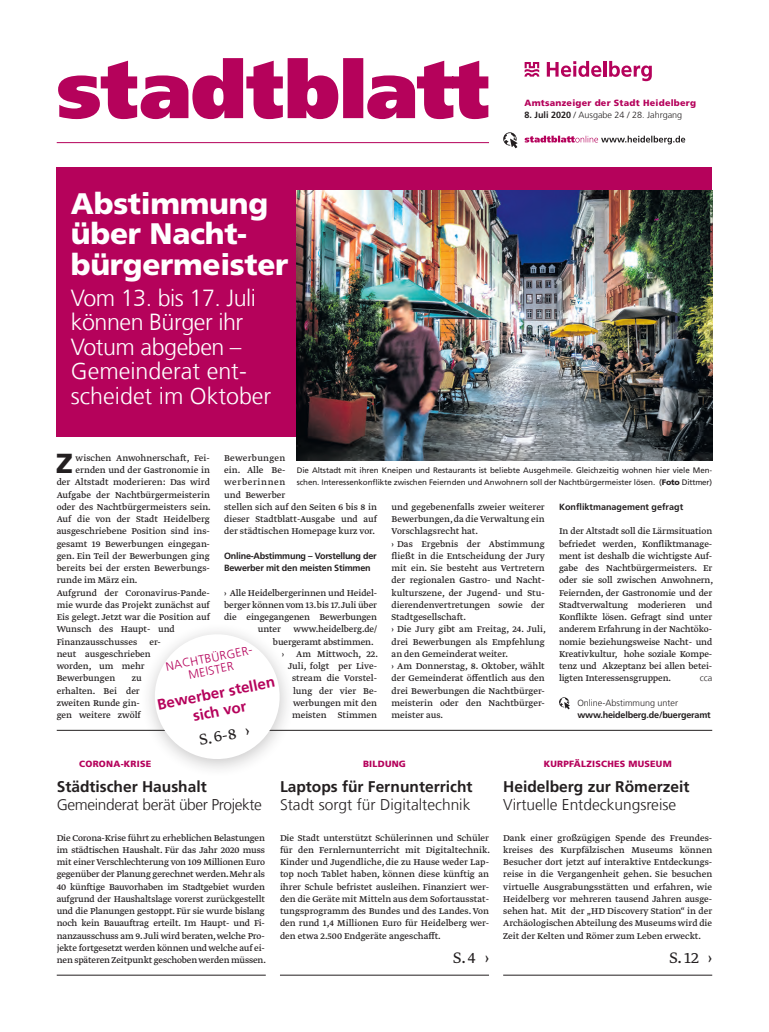
<style>
.page{position:relative;width:769px;height:1032px;background:#fff}
.page>*{position:absolute;margin:0;border:0;box-sizing:border-box;transform-origin:0 0}
.t1{font:900 29.7px/30.6px "Frutiger LT Std";letter-spacing:-.01em;color:#fff}
.t2{font:900 27.5px "Frutiger LT Std";color:#231f20}
.t3{font:300 23.2px/24.5px "Frutiger LT Com";letter-spacing:-.02em;color:#fff}
.t4{font:300 18px "Greta Text Std";color:#231f20}
.t5{font:700 15.5px "Frutiger LT Com";color:#231f20}
.t6{font:300 15.5px "Frutiger LT Com";color:#231f20}
.t7{font:300 15.5px "Frutiger LT Com";letter-spacing:-.025em;color:#231f20}
.t8{font:700 15px/18.4px "Frutiger LT Com";color:#b5025b;text-align:center}
.t9{font:300 12px/12.2px "Frutiger LT Com";color:#b5025b;text-align:center}
.t10{font:10px/12.2px "Greta Text Std";color:#231f20;text-align:justify}
.t11{font:700 9px/12.2px "Frutiger LT Com";letter-spacing:-.02em;color:#231f20}
.t12{font:900 9px "Frutiger LT Std";letter-spacing:.025em;color:#b5025b}
.t13{font:300 9px "Frutiger LT Com";color:#231f20}
.t14{font:700 9px "Frutiger LT Com";color:#231f20}
.t15{font:8px/12.2px "Frutiger LT Pro";letter-spacing:-.01em;color:#231f20}
.s1{font-weight:700}
.s2{font-family:"Frutiger LT Std";font-weight:900}
</style>
<div class="page">
<hr style="left:280px;top:975px;width:209px;height:1px;background:#231f20">
<hr style="left:503px;top:975px;width:208px;height:1px;background:#231f20">
<hr style="left:57px;top:975px;width:209px;height:1px;background:#231f20">
<hr style="left:57px;top:730px;width:654px;height:1px;background:#231f20">
<svg style="left:524px;top:136px;width:161px;height:8px"></svg>
<svg style="left:503px;top:132px;width:14px;height:16px"></svg>
<svg style="left:524px;top:62px;width:15px;height:15px"></svg>
<svg style="left:546px;top:61px;width:55px;height:16px"></svg>
<hr style="left:603px;top:61px;width:3px;height:16px;background:#b5025b">
<svg style="left:609px;top:61px;width:42px;height:20px"></svg>
<svg style="left:58px;top:58px;width:430px;height:61px"></svg>
<hr style="left:57px;top:142px;width:432px;height:1px;background:#b5025b">
<div style="left:57px;top:167px;width:654px;height:269px;background:#b5025b"></div>
<svg style="left:559px;top:697px;width:10px;height:12px"></svg>
<div style="left:140px;top:622px;width:156px;height:156px;background:#fff"></div>
<svg style="left:149px;top:631px;width:136px;height:133px"></svg>
<img style="left:297px;top:191px;width:414px;height:269px">
<h1 class="t1" style="left:71px;top:188px;width:219px">Abstimmung über Nacht&shy;bürgermeister</h1>
<h3 class="t3" style="left:71px;top:285px;width:202px">Vom 13. bis 17. Juli können Bürger ihr<br>Votum abgeben –<br>Gemeinderat ent&shy;scheidet im Oktober</h3>
<p class="t12" style="left:524px;top:97px;width:173px">Amtsanzeiger der Stadt Heidelberg</p>
<p class="t13" style="left:524px;top:110px;width:159px"><span class="s1">8. Juli 2020</span> / Ausgabe 24 / 28. Jahrgang</p>
<h2 class="t2" style="left:56px;top:447px;width:18px">Z</h2>
<p class="t10" style="left:76px;top:452px;width:136px">wischen Anwohnerschaft, Fei-</p>
<p class="t10" style="left:224px;top:452px;width:154px;text-align:left">Bewerbungen<br>ein. Alle Be-<br>werberinnen<br>und Bewerber<br>stellen sich auf den Seiten 6 bis 8 in dieser Stadtblatt-Ausgabe und auf der städtischen Homepage kurz vor.</p>
<p class="t11" style="left:224px;top:550px;width:154px">Online-Abstimmung – Vorstellung der<br>Bewerber mit den meisten Stimmen</p>
<p class="t10" style="left:224px;top:587px;width:154px">› Alle Heidelbergerinnen und Heidel-</p>
<p class="t10" style="left:224px;top:599px;width:154px">berger können vom 13. bis 17. Juli über</p>
<p class="t10" style="left:224px;top:611px;width:154px">die eingegangenen Bewerbungen</p>
<p class="t10" style="left:258px;top:624px;width:120px">unter www.heidelberg.de/</p>
<p class="t10" style="left:273px;top:636px;width:102px">buergeramt abstimmen.</p>
<p class="t10" style="left:282px;top:648px;width:97px">› Am Mittwoch, 22.</p>
<p class="t10" style="left:288px;top:660px;width:91px">Juli, folgt per Live-</p>
<p class="t10" style="left:292px;top:673px;width:86px">stream die Vorstel-</p>
<p class="t10" style="left:293px;top:685px;width:85px">lung der vier Be-</p>
<p class="t10" style="left:293px;top:697px;width:85px">werbungen mit den</p>
<p class="t10" style="left:292px;top:709px;width:87px">meisten Stimmen</p>
<p class="t10" style="left:76px;top:464px;width:136px">ernden und der Gastronomie in</p>
<p class="t10" style="left:57px;top:477px;width:155px">der Altstadt moderieren: Das wird</p>
<p class="t10" style="left:57px;top:489px;width:154px">Aufgabe der Nachtbürgermeisterin</p>
<p class="t10" style="left:57px;top:501px;width:156px">oder des Nachtbürgermeisters sein.</p>
<p class="t10" style="left:57px;top:513px;width:155px">Auf die von der Stadt Heidelberg</p>
<p class="t10" style="left:57px;top:526px;width:155px">ausgeschriebene Position sind ins-</p>
<p class="t10" style="left:57px;top:538px;width:154px">gesamt 19 Bewerbungen eingegan-</p>
<p class="t10" style="left:57px;top:550px;width:154px">gen. Ein Teil der Bewerbungen ging</p>
<p class="t10" style="left:57px;top:562px;width:154px">bereits bei der ersten Bewerbungs-</p>
<p class="t10" style="left:57px;top:575px;width:82px">runde im März ein.</p>
<p class="t10" style="left:57px;top:587px;width:154px">Aufgrund der Coronavirus-Pande-</p>
<p class="t10" style="left:57px;top:599px;width:155px">mie wurde das Projekt zunächst auf</p>
<p class="t10" style="left:57px;top:611px;width:155px">Eis gelegt. Jetzt war die Position auf</p>
<p class="t10" style="left:57px;top:624px;width:119px">Wunsch des Haupt- und</p>
<p class="t10" style="left:57px;top:636px;width:105px">Finanzausschusses er-</p>
<p class="t10" style="left:57px;top:648px;width:95px">neut ausgeschrieben</p>
<p class="t10" style="left:57px;top:660px;width:89px">worden, um mehr</p>
<p class="t10" style="left:57px;top:673px;width:60px">Bewerbungen</p>
<p class="t15" style="left:297px;top:464px;width:416px">Die Altstadt mit ihren Kneipen und Restaurants ist beliebte Ausgehmeile. Gleichzeitig wohnen hier viele Men&shy;schen. Interessenkonflikte zwischen Feiernden und Anwohnern soll der Nachtbürgermeister lösen. (<span class="s2">Foto</span> Dittmer)</p>
<p class="t10" style="left:391px;top:501px;width:156px;text-align:left">und gegebenenfalls zweier weiterer<br>Bewerbungen, da die Verwaltung ein<br>Vorschlagsrecht hat.<br>› Das Ergebnis der Abstimmung fließt in die Entscheidung der Jury mit ein. Sie besteht aus Vertretern der regionalen Gastro- und Nacht&shy;kulturszene, der Jugend- und Stu&shy;dierendenvertretungen sowie der<br>Stadtgesellschaft.<br>› Die Jury gibt am Freitag, 24. Juli, drei Bewerbungen als Empfehlung an den Gemeinderat weiter.<br>› Am Donnerstag, 8. Oktober, wählt der Gemeinderat öffentlich aus den drei Bewerbungen die Nachtbürger&shy;meisterin oder den Nachtbürger&shy;meister aus.</p>
<p class="t14" style="left:558px;top:501px;width:126px">Konfliktmanagement gefragt</p>
<p class="t10" style="left:558px;top:526px;width:156px">In der Altstadt soll die Lärmsituation befriedet werden, Konfliktmanage&shy;ment ist deshalb die wichtigste Auf&shy;gabe des Nachtbürgermeisters. Er oder sie soll zwischen Anwohnern, Feiernden, der Gastronomie und der Stadtverwaltung moderieren und Konflikte lösen. Gefragt sind unter anderem Erfahrung in der Nachtöko&shy;nomie beziehungsweise Nacht- und Kreativkultur, hohe soziale Kompe&shy;tenz und Akzeptanz bei allen betei&shy;ligten Interessensgruppen.</p>
<p class="t9" style="left:165px;top:660px;width:91px;rotate:-11deg">NACHTBÜRGER-<br>MEISTER</p>
<h3 class="t8" style="left:156px;top:695px;width:121px;rotate:-11deg">Bewerber stellen sich vor</h3>
<h3 class="t4" style="left:197px;top:729px;width:52px;rotate:-11deg">S. 6-8 ›</h3>
<p class="t13" style="left:699px;top:673px;width:14px">cca</p>
<p class="t10" style="left:57px;top:673px;width:86px;text-align:left;text-indent:75px">zu erhalten. Bei der zweiten Runde gin&shy;gen weitere zwölf</p>
<p class="t13" style="left:577px;top:697px;width:102px">Online-Abstimmung unter</p>
<p class="t11" style="left:577px;top:709px;width:135px">www.heidelberg.de/buergeramt</p>
<p class="t12" style="left:79px;top:758px;width:73px">CORONA-KRISE</p>
<h3 class="t5" style="left:57px;top:777px;width:151px">Städtischer Haushalt</h3>
<h3 class="t7" style="left:57px;top:795px;width:207px">Gemeinderat berät über Projekte</h3>
<p class="t10" style="left:57px;top:832px;width:211px">Die Corona-Krise führt zu erheblichen Belastungen im städtischen Haushalt. Für das Jahr 2020 muss mit einer Verschlechterung von 109 Millionen Euro gegenüber der Planung gerechnet werden. Mehr als 40 künftige Bauvorhaben im Stadtgebiet wurden aufgrund der Haushaltslage vorerst zurückgestellt und die Planungen gestoppt. Für sie wurde bislang noch kein Bauauftrag erteilt. Im Haupt- und Fi&shy;nanzausschuss am 9. Juli wird beraten, welche Pro&shy;jekte fortgesetzt werden können und welche auf ei&shy;nen späteren Zeitpunkt geschoben werden müssen.</p>
<p class="t12" style="left:363px;top:758px;width:44px">BILDUNG</p>
<h3 class="t5" style="left:280px;top:777px;width:194px">Laptops für Fernunterricht</h3>
<h3 class="t6" style="left:280px;top:795px;width:192px">Stadt sorgt für Digitaltechnik</h3>
<p class="t10" style="left:280px;top:832px;width:211px">Die Stadt unterstützt Schülerinnen und Schüler für den Fernlernunterricht mit Digitaltechnik.<br>Kinder und Jugendliche, die zu Hause weder Lap&shy;top noch Tablet haben, können diese künftig an ihrer Schule befristet ausleihen. Finanziert wer&shy;den die Geräte mit Mitteln aus dem Sofortausstat&shy;tungsprogramm des Bundes und des Landes. Von den rund 1,4 Millionen Euro für Heidelberg wer&shy;den etwa 2.500 Endgeräte angeschafft.</p>
<h3 class="t4" style="left:453px;top:947px;width:37px">S. 4 ›</h3>
<p class="t12" style="left:543px;top:758px;width:129px">KURPFÄLZISCHES MUSEUM</p>
<h3 class="t5" style="left:503px;top:777px;width:188px">Heidelberg zur Römerzeit</h3>
<h3 class="t6" style="left:503px;top:795px;width:174px">Virtuelle Entdeckungsreise</h3>
<p class="t10" style="left:503px;top:832px;width:210px">Dank einer großzügigen Spende des Freundes&shy;kreises des Kurpfälzischen Museums können Besucher dort jetzt auf interaktive Entdeckungs&shy;reise in die Vergangenheit gehen. Sie besuchen virtuelle Ausgrabungsstätten und erfahren, wie Heidelberg vor mehreren tausend Jahren ausge&shy;sehen hat. Mit der „HD Discovery Station“ in der Archäologischen Abteilung des Museums wird die Zeit der Kelten und Römer zum Leben erweckt.</p>
<h3 class="t4" style="left:669px;top:947px;width:44px">S. 12 ›</h3>
</div>
